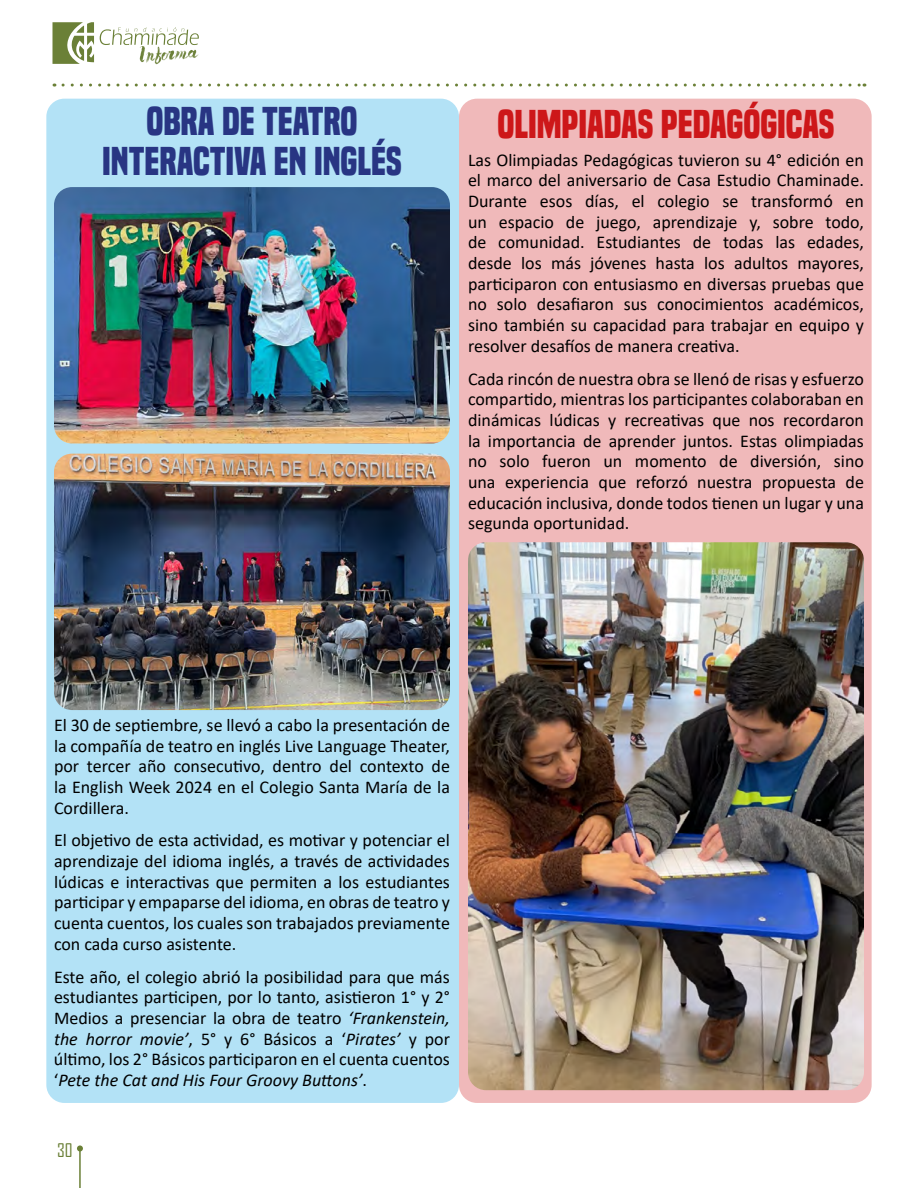
<style>
.page{position:relative;width:918px;height:1188px;background:#fff}
.page>*{position:absolute;margin:0;border:0;box-sizing:border-box;transform-origin:0 0}
.t1{font:700 37.5px/40.5px "Built Titling Rg";color:#283583;text-align:center}
.t2{font:700 37.5px "Built Titling Rg";color:#cd1719}
.t3{font:18px/20.7px "Calibri";color:#000;text-align:justify}
.t4{font:18px "Agency FB";color:#6b8037}
.s1{font-style:italic}
</style>
<div class="page">
<div style="left:46px;top:99px;width:413px;height:1004px;background:#b3e2f6;border-radius:18px"></div>
<div style="left:459px;top:99px;width:413px;height:1004px;background:#f0b9ba;border-radius:18px"></div>
<img style="left:54px;top:187px;width:396px;height:257px">
<img style="left:54px;top:454px;width:396px;height:256px">
<img style="left:468px;top:542px;width:396px;height:548px">
<hr style="left:79px;top:1148px;width:2px;height:40px;background:#6b8037">
<svg style="left:77px;top:1145px;width:6px;height:6px"></svg>
<svg style="left:63px;top:84px;width:802px;height:3px"></svg>
<svg style="left:52px;top:22px;width:147px;height:42px"></svg>
<h1 class="t1" style="left:102px;top:101px;width:301px">OBRA DE TEATRO<br>INTERACTIVA EN INGLÉS</h1>
<h1 class="t2" style="left:497px;top:102px;width:339px">OLIMPIADAS PEDAGÓGICAS</h1>
<p class="t3" style="left:468px;top:149px;width:398px">Las Olimpiadas Pedagógicas tuvieron su 4° edición en el marco del aniversario de Casa Estudio Chaminade.<br>Durante esos días, el colegio se transformó en un espacio de juego, aprendizaje y, sobre todo, de comunidad. Estudiantes de todas las edades, desde los más jóvenes hasta los adultos mayores, participaron con entusiasmo en diversas pruebas que no solo desafiaron sus conocimientos académicos, sino también su capacidad para trabajar en equipo y resolver desafíos de manera creativa.</p>
<p class="t3" style="left:468px;top:368px;width:397px">Cada rincón de nuestra obra se llenó de risas y esfuerzo compartido, mientras los participantes colaboraban en dinámicas lúdicas y recreativas que nos recordaron la importancia de aprender juntos. Estas olimpiadas no solo fueron un momento de diversión, sino una experiencia que reforzó nuestra propuesta de educación inclusiva, donde todos tienen un lugar y una segunda oportunidad.</p>
<p class="t3" style="left:54px;top:714px;width:398px">El 30 de septiembre, se llevó a cabo la presentación de la compañía de teatro en inglés Live Language Theater, por tercer año consecutivo, dentro del contexto de la English Week 2024 en el Colegio Santa María de la Cordillera.</p>
<p class="t3" style="left:54px;top:830px;width:398px">El objetivo de esta actividad, es motivar y potenciar el aprendizaje del idioma inglés, a través de actividades lúdicas e interactivas que permiten a los estudiantes participar y empaparse del idioma, en obras de teatro y cuenta cuentos, los cuales son trabajados previamente con cada curso asistente.</p>
<p class="t3" style="left:54px;top:966px;width:398px">Este año, el colegio abrió la posibilidad para que más estudiantes participen, por lo tanto, asistieron 1° y 2° Medios a presenciar la obra de teatro <span class="s1">‘Frankenstein, the horror movie’</span>, 5° y 6° Básicos a ‘<span class="s1">Pirates’</span> y por último, los 2° Básicos participaron en el cuenta cuentos ‘<span class="s1">Pete the Cat and His Four Groovy Buttons’</span>.</p>
<p class="t4" style="left:57px;top:1139px;width:17px">30</p>
</div>
